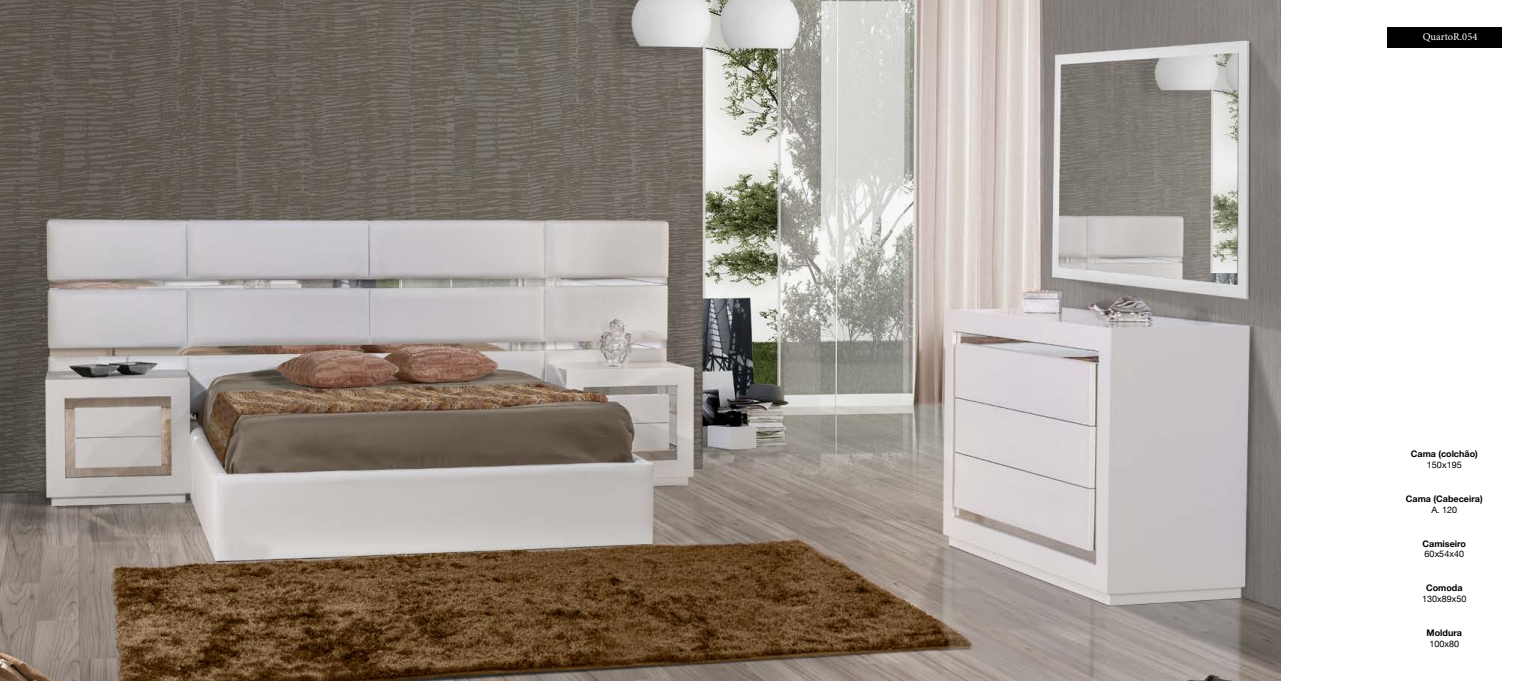
<style>
.page{position:relative;width:1531px;height:681px;background:#fff}
.page>*{position:absolute;margin:0;border:0;box-sizing:border-box;transform-origin:0 0}
.t1{font:10.5px "Minion Pro";color:#fff}
.t2{font:700 9px "Helvetica Neue";color:#000}
.t3{font:9px "Helvetica Neue";color:#000}
</style>
<div class="page">
<img style="left:0;top:0;width:1281px;height:680px">
<div style="left:1387px;top:27px;width:114px;height:20px;background:#000"></div>
<p class="t1" style="left:1422px;top:29px;width:56px">QuartoR.054</p>
<p class="t2" style="left:1411px;top:447px;width:68px">Cama (colchão)</p>
<p class="t3" style="left:1427px;top:458px;width:36px">150x195</p>
<p class="t2" style="left:1406px;top:491px;width:78px">Cama (Cabeceira)</p>
<p class="t3" style="left:1431px;top:503px;width:27px">A. 120</p>
<p class="t2" style="left:1422px;top:536px;width:45px">Camiseiro</p>
<p class="t3" style="left:1424px;top:547px;width:41px">60x54x40</p>
<p class="t2" style="left:1426px;top:580px;width:38px">Comoda</p>
<p class="t3" style="left:1422px;top:592px;width:46px">130x89x50</p>
<p class="t2" style="left:1426px;top:625px;width:37px">Moldura</p>
<p class="t3" style="left:1429px;top:637px;width:31px">100x80</p>
</div>
